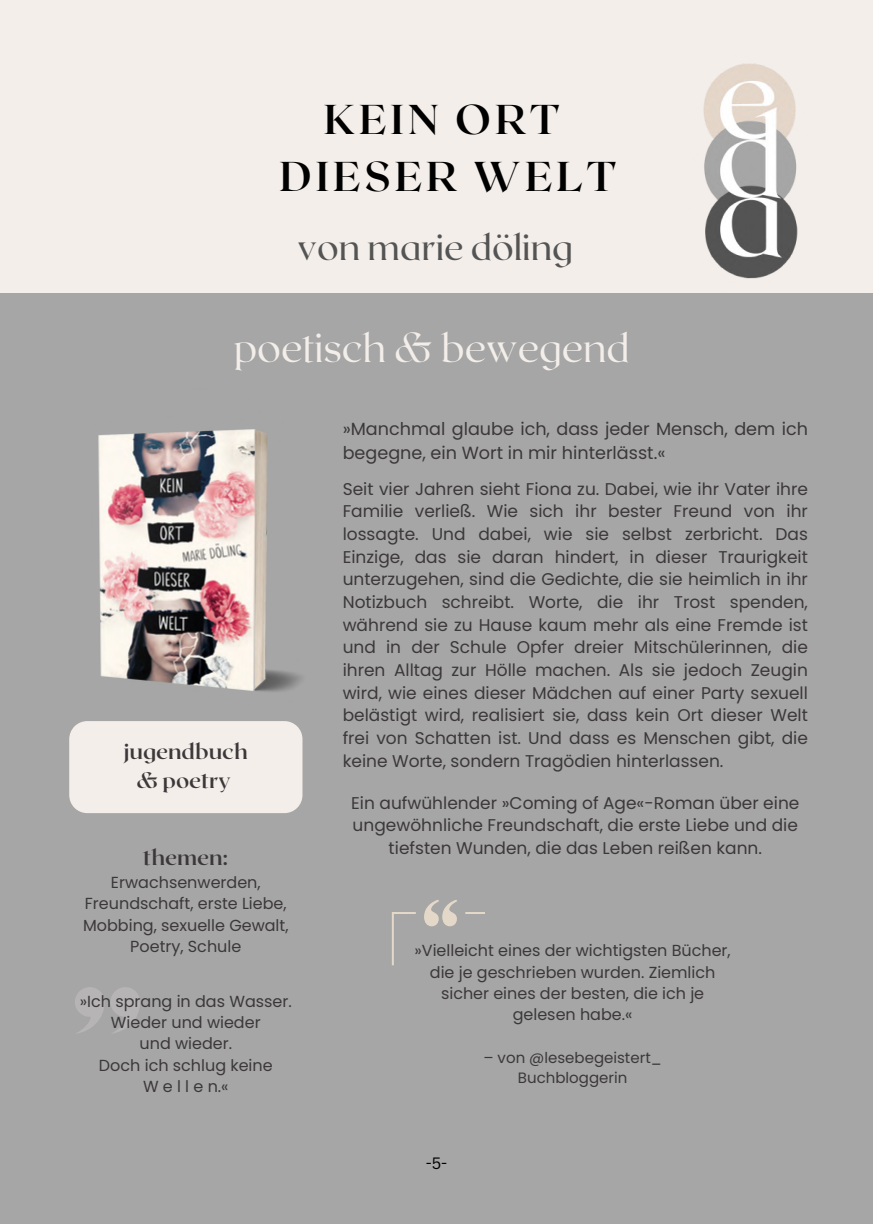
<style>
.page{position:relative;width:873px;height:1224px;background:#fff}
.page>*{position:absolute;margin:0;border:0;box-sizing:border-box;transform-origin:0 0}
.t1{font:700 41.6px/57px "Roxborough CF";letter-spacing:.1em;color:#000;text-align:center}
.t2{font:300 40.2px "Roxborough CF";color:#f3eeea}
.t3{font:36.2px "Roxborough CF";color:#545454}
.t4{font:700 21.6px/29.4px "Roxborough CF";color:#3c383a;text-align:center}
.t5{font:17.6px/23.4px "Poppins";color:#3c383a}
.t6{font:17px/22.6px "Poppins";color:#3c383a;text-align:justify}
.t7{font:16px/21.4px "Poppins";color:#3c383a;text-align:center}
.t8{font:16px "Canva Sans";color:#000}
.t9{font:15px "Poppins";color:#3c383a}
</style>
<div class="page">
<div style="left:0;top:293px;width:873px;height:931px;background:#a6a6a6"></div>
<div style="left:0;top:0;width:873px;height:293px;background:#f3eeea"></div>
<img style="left:703px;top:63px;width:95px;height:216px">
<div style="left:69px;top:721px;width:233px;height:92px;background:#f3eeea"></div>
<img style="left:87px;top:429px;width:215px;height:304px">
<hr style="left:393px;top:1078px;width:91px;height:1px;background:#e4d9c9">
<hr style="left:393px;top:912px;width:23px;height:2px;background:#e4d9c9">
<svg style="left:424px;top:900px;width:60px;height:27px"></svg>
<hr style="left:558px;top:913px;width:1px;height:58px;background:#e4d9c9">
<svg style="left:392px;top:913px;width:2px;height:53px"></svg>
<svg style="left:75px;top:987px;width:65px;height:46px"></svg>
<p class="t1" style="left:280px;top:89px;width:338px">KEIN ORT<br>DIESER WELT</p>
<p class="t3" style="left:298px;top:224px;width:277px">von marie döling</p>
<h5 class="t2" style="left:234px;top:322px;width:398px">poetisch &amp; bewegend</h5>
<h5 class="t4" style="left:124px;top:735px;width:125px">jugendbuch &amp; poetry</h5>
<h5 class="t4" style="left:143px;top:842px;width:87px">themen:</h5>
<h5 class="t7" style="left:83px;top:872px;width:207px">Erwachsenwerden,<br>Freundschaft, erste Liebe,<br>Mobbing, sexuelle Gewalt,<br>Poetry, Schule</h5>
<h4 class="t7" style="left:80px;top:990px;width:213px">»Ich sprang in das Wasser.<br>Wieder und wieder<br>und wieder.<br>Doch ich schlug keine<br>Wellen.«</h4>
<h5 class="t5" style="left:343px;top:417px;width:467px">»Manchmal glaube ich, dass jeder Mensch, dem ich begegne, ein Wort in mir hinterlässt.«</h5>
<p class="t6" style="left:343px;top:477px;width:467px">Seit vier Jahren sieht Fiona zu. Dabei, wie ihr Vater ihre Familie verließ. Wie sich ihr bester Freund von ihr lossagte. Und dabei, wie sie selbst zerbricht. Das Einzige, das sie daran hindert, in dieser Traurigkeit unterzugehen, sind die Gedichte, die sie heimlich in ihr Notizbuch schreibt. Worte, die ihr Trost spenden, während sie zu Hause kaum mehr als eine Fremde ist und in der Schule Opfer dreier Mitschülerinnen, die ihren Alltag zur Hölle machen. Als sie jedoch Zeugin wird, wie eines dieser Mädchen auf einer Party sexuell belästigt wird, realisiert sie, dass kein Ort dieser Welt frei von Schatten ist. Und dass es Menschen gibt, die keine Worte, sondern Tragödien hinterlassen.</p>
<p class="t6" style="left:351px;top:791px;width:450px;text-align:center">Ein aufwühlender »Coming of Age«-Roman über eine ungewöhnliche Freundschaft, die erste Liebe und die tiefsten Wunden, die das Leben reißen kann.</p>
<h1 class="t7" style="left:415px;top:940px;width:318px">»Vielleicht eines der wichtigsten Bücher, die je geschrieben wurden. Ziemlich sicher eines der besten, die ich je gelesen habe.«</h1>
<h3 class="t9" style="left:483px;top:1047px;width:180px">– von @lesebegeistert_</h3>
<h2 class="t9" style="left:518px;top:1067px;width:111px">Buchbloggerin</h2>
<h5 class="t8" style="left:426px;top:1152px;width:23px">-5-</h5>
</div>
